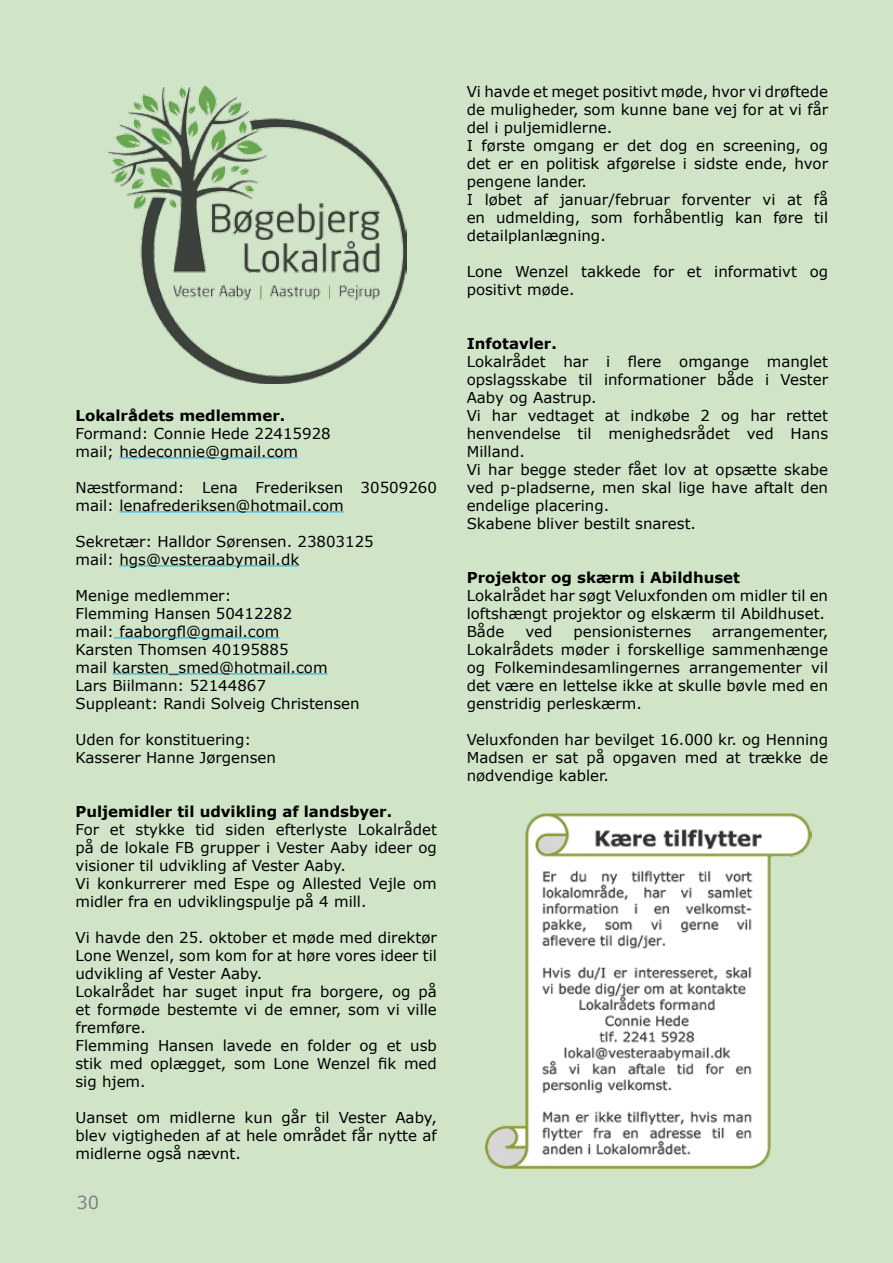
<style>
.page{position:relative;width:893px;height:1263px;background:#d0e4c8}
.page>*{position:absolute;margin:0;border:0;box-sizing:border-box;transform-origin:0 0}
.t1{font:18px "Verdana";color:#808285}
.t2{font:15px/18px "Verdana";color:#000}
.t3{font:700 15px "Verdana";color:#000}
</style>
<div class="page">
<hr style="left:119px;top:457px;width:179px;height:1px;background:#00aeef">
<hr style="left:119px;top:511px;width:225px;height:1px;background:#00aeef">
<hr style="left:119px;top:565px;width:180px;height:1px;background:#00aeef">
<hr style="left:114px;top:637px;width:165px;height:1px;background:#00aeef">
<hr style="left:113px;top:673px;width:215px;height:1px;background:#00aeef">
<img style="left:108px;top:86px;width:298px;height:298px">
<img style="left:486px;top:813px;width:325px;height:355px">
<p class="t3" style="left:75px;top:404px;width:211px">Lokalrådets medlemmer.</p>
<p class="t2" style="left:75px;top:424px;width:257px">Formand: Connie Hede 22415928 mail; hedeconnie@gmail.com</p>
<p class="t2" style="left:75px;top:478px;width:363px">Næstformand: Lena Frederiksen 30509260 mail: lenafrederiksen@hotmail.com</p>
<p class="t2" style="left:75px;top:532px;width:300px">Sekretær: Halldor Sørensen. 23803125 mail: hgs@vesteraabymail.dk</p>
<p class="t2" style="left:75px;top:586px;width:286px">Menige medlemmer:<br>Flemming Hansen 50412282<br>mail: faaborgfl@gmail.com<br>Karsten Thomsen 40195885<br>mail karsten_smed@hotmail.com<br>Lars Biilmann: 52144867<br>Suppleant: Randi Solveig Christensen</p>
<p class="t2" style="left:75px;top:730px;width:202px">Uden for konstituering:<br>Kasserer Hanne Jørgensen</p>
<p class="t3" style="left:75px;top:800px;width:318px">Puljemidler til udvikling af landsbyer.</p>
<p class="t2" style="left:75px;top:820px;width:363px">For et stykke tid siden efterlyste Lokalrådet på de lokale FB grupper i Vester Aaby ideer og visioner til udvikling af Vester Aaby.<br>Vi konkurrerer med Espe og Allested Vejle om midler fra en udviklingspulje på 4 mill.</p>
<p class="t2" style="left:75px;top:928px;width:363px">Vi havde den 25. oktober et møde med direktør Lone Wenzel, som kom for at høre vores ideer til udvikling af Vester Aaby.<br>Lokalrådet har suget input fra borgere, og på et formøde bestemte vi de emner, som vi ville fremføre.<br>Flemming Hansen lavede en folder og et usb stik med oplægget, som Lone Wenzel fik med sig hjem.</p>
<p class="t2" style="left:75px;top:1108px;width:363px;text-align:justify">Uanset om midlerne kun går til Vester Aaby, blev vigtigheden af at hele området får nytte af midlerne også nævnt.</p>
<p class="t1" style="left:77px;top:1190px;width:24px">30</p>
<p class="t2" style="left:467px;top:82px;width:363px">Vi havde et meget positivt møde, hvor vi drøftede de muligheder, som kunne bane vej for at vi får del i puljemidlerne.<br>I første omgang er det dog en screening, og det er en politisk afgørelse i sidste ende, hvor pengene lander.<br>I løbet af januar/februar forventer vi at få en udmelding, som forhåbentlig kan føre til detailplanlægning.</p>
<p class="t2" style="left:467px;top:262px;width:363px">Lone Wenzel takkede for et informativt og positivt møde.</p>
<p class="t3" style="left:467px;top:332px;width:92px">Infotavler.</p>
<p class="t2" style="left:467px;top:352px;width:363px">Lokalrådet har i flere omgange manglet opslagsskabe til informationer både i Vester Aaby og Aastrup.<br>Vi har vedtaget at indkøbe 2 og har rettet henvendelse til menighedsrådet ved Hans Milland.<br>Vi har begge steder fået lov at opsætte skabe ved p-pladserne, men skal lige have aftalt den endelige placering.<br>Skabene bliver bestilt snarest.</p>
<p class="t3" style="left:467px;top:566px;width:275px">Projektor og skærm i Abildhuset</p>
<p class="t2" style="left:467px;top:586px;width:363px">Lokalrådet har søgt Veluxfonden om midler til en loftshængt projektor og elskærm til Abildhuset.<br>Både</p>
<p class="t2" style="left:525px;top:622px;width:29px">ved</p>
<p class="t2" style="left:573px;top:622px;width:119px">pensionisternes</p>
<p class="t2" style="left:467px;top:622px;width:363px;text-align:justify;text-indent:245px">arrangementer, Lokalrådets møder i forskellige sammenhænge og Folkemindesamlingernes arrangementer vil det være en lettelse ikke at skulle bøvle med en genstridig perleskærm.</p>
<p class="t2" style="left:467px;top:730px;width:363px;text-align:justify">Veluxfonden har bevilget 16.000 kr. og Henning Madsen er sat på opgaven med at trække de nødvendige kabler.</p>
</div>
